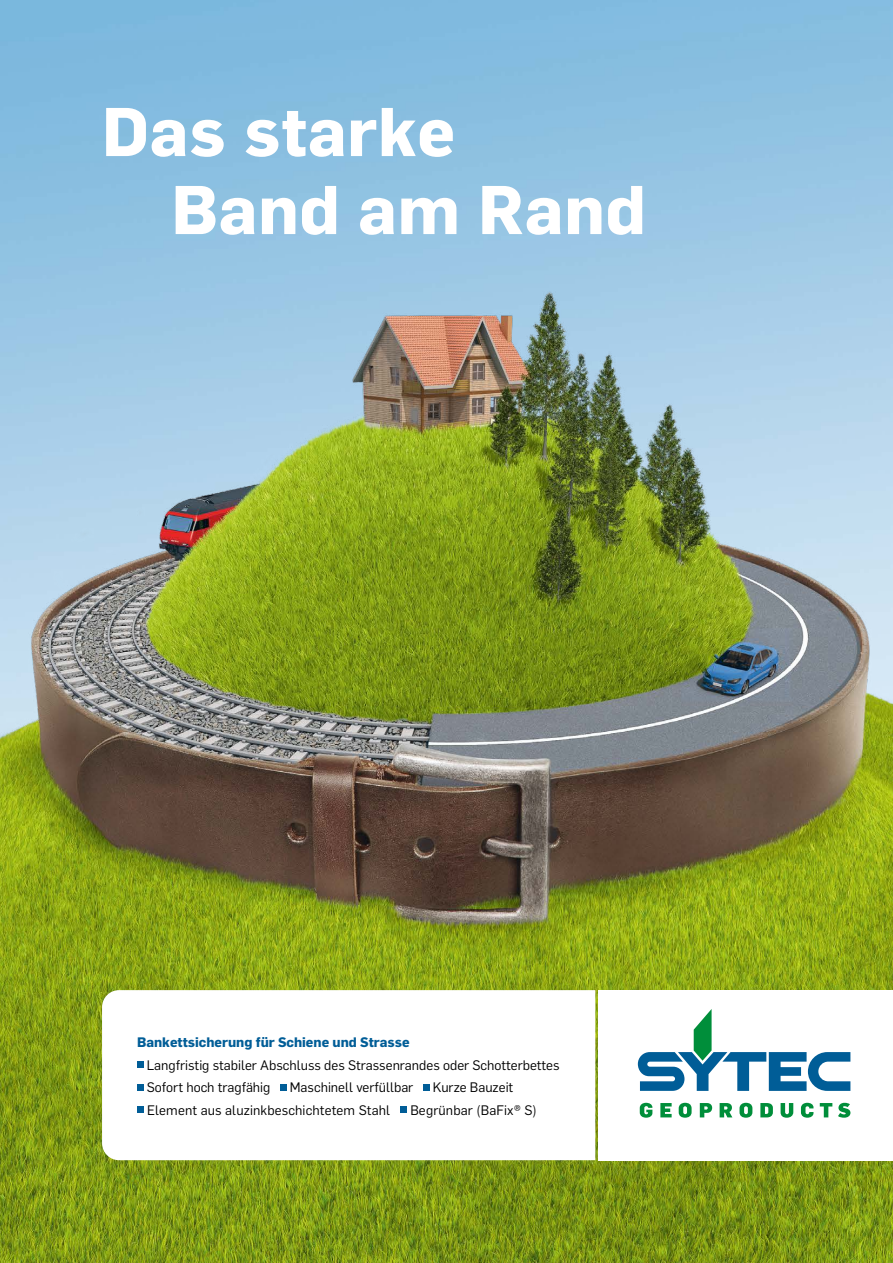
<style>
.page{position:relative;width:893px;height:1263px;background:#fff}
.page>*{position:absolute;margin:0;border:0;box-sizing:border-box;transform-origin:0 0}
.t1{font:700 67.5px/78px "Flama";letter-spacing:.01em;color:#fff}
.Aufzählung_Titelseite{font:13.5px "Flama";color:#000}
.Aufzählung_Titelseite-2{font:700 13.5px "Flama";color:#005d97}
</style>
<div class="page">
<img style="left:0;top:41px;width:893px;height:1222px">
<svg style="left:102px;top:990px;width:493px;height:170px"></svg>
<div style="left:598px;top:990px;width:295px;height:170px;background:#fff"></div>
<svg style="left:640px;top:1103px;width:12px;height:15px"></svg>
<svg style="left:660px;top:1103px;width:12px;height:14px"></svg>
<svg style="left:679px;top:1103px;width:13px;height:15px"></svg>
<svg style="left:700px;top:1103px;width:12px;height:14px"></svg>
<svg style="left:720px;top:1103px;width:12px;height:14px"></svg>
<svg style="left:739px;top:1103px;width:13px;height:15px"></svg>
<svg style="left:760px;top:1103px;width:13px;height:14px"></svg>
<svg style="left:781px;top:1103px;width:12px;height:15px"></svg>
<svg style="left:801px;top:1103px;width:12px;height:15px"></svg>
<svg style="left:820px;top:1103px;width:12px;height:14px"></svg>
<svg style="left:838px;top:1103px;width:12px;height:15px"></svg>
<svg style="left:638px;top:1009px;width:212px;height:82px"></svg>
<div style="left:137px;top:1062px;width:7px;height:6px;background:#005d97"></div>
<div style="left:137px;top:1084px;width:7px;height:7px;background:#005d97"></div>
<div style="left:280px;top:1084px;width:7px;height:7px;background:#005d97"></div>
<div style="left:423px;top:1084px;width:6px;height:7px;background:#005d97"></div>
<div style="left:137px;top:1107px;width:7px;height:6px;background:#005d97"></div>
<div style="left:400px;top:1107px;width:7px;height:6px;background:#005d97"></div>
<p class="t1" style="left:171px;top:91px;width:476px;text-indent:-69px">Das starke<br>Band am Rand</p>
<p class="Aufzählung_Titelseite-2" style="left:137px;top:1034px;width:274px">Bankettsicherung für Schiene und Strasse</p>
<p class="Aufzählung_Titelseite" style="left:147px;top:1057px;width:414px">Langfristig stabiler Abschluss des Strassenrandes oder Schotterbettes</p>
<p class="Aufzählung_Titelseite" style="left:147px;top:1079px;width:125px">Sofort hoch tragfähig</p>
<p class="Aufzählung_Titelseite" style="left:290px;top:1079px;width:125px">Maschinell verfüllbar</p>
<p class="Aufzählung_Titelseite" style="left:433px;top:1079px;width:82px">Kurze Bauzeit</p>
<p class="Aufzählung_Titelseite" style="left:147px;top:1102px;width:245px">Element aus aluzinkbeschichtetem Stahl</p>
<p class="Aufzählung_Titelseite" style="left:410px;top:1102px;width:128px">Begrünbar (BaFix® S)</p>
</div>
